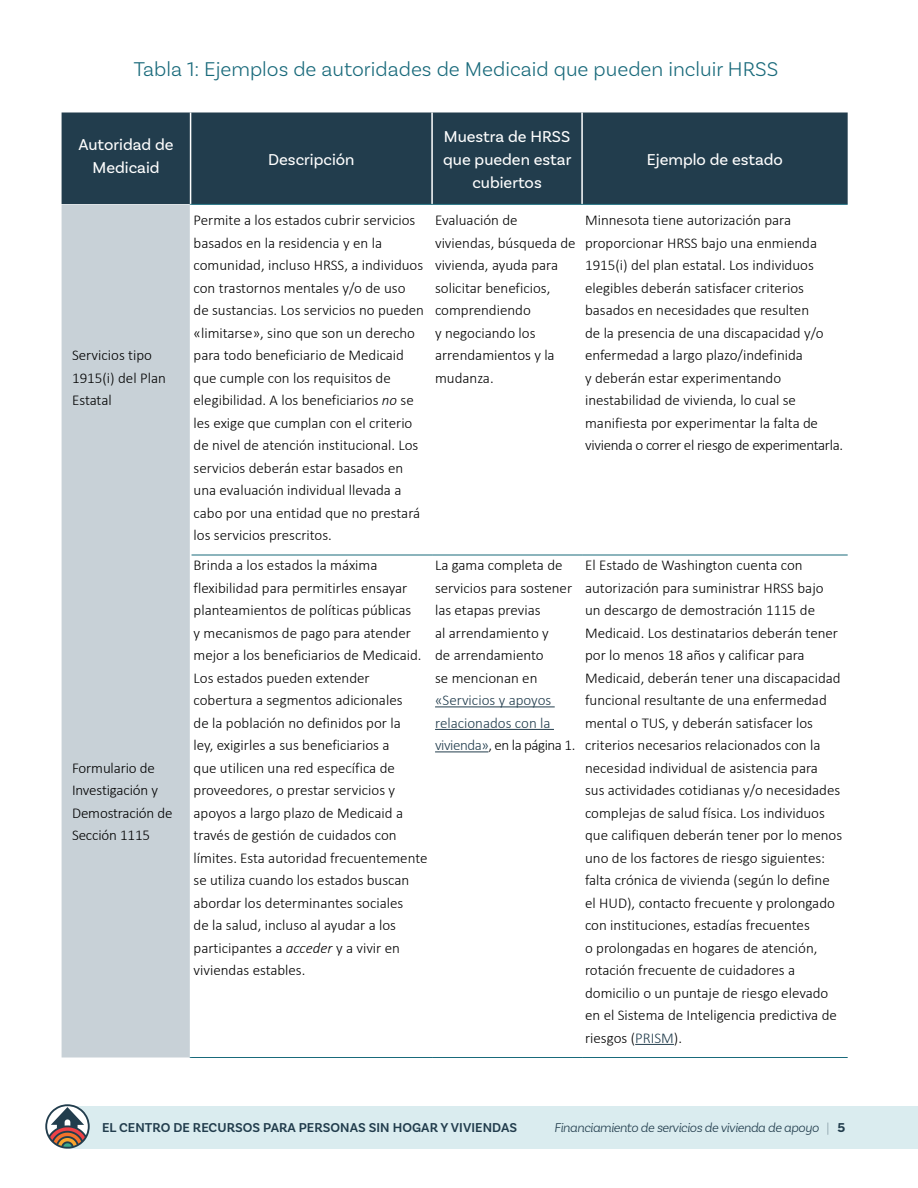
<style>
.page{position:relative;width:918px;height:1188px;background:#fff}
.page>*{position:absolute;margin:0;border:0;box-sizing:border-box;transform-origin:0 0}
.t1{font:300 21px "Basic Sans";color:#196a7b}
.t2{font:16.5px/22.5px "Basic Sans";color:#fff;text-align:center}
.t3{font:300 15px/22.5px "Calibri";color:#000}
.t4{font:600 13.5px "Basic Sans";letter-spacing:.005em;color:#223d4d}
.t5{font:italic 300 13.5px "Basic Sans";letter-spacing:-.03em;color:#223d4d}
.s1{font-style:italic}
.s2{color:#223d4d}
.s3{font-weight:100;font-style:normal}
.s4{font-weight:700;font-style:normal}
</style>
<div class="page">
<div style="left:66px;top:1106px;width:852px;height:43px;background:#daecef"></div>
<svg style="left:45px;top:1104px;width:45px;height:45px"></svg>
<div style="left:62px;top:112px;width:786px;height:92px;background:#223d4d"></div>
<hr style="left:431px;top:112px;width:2px;height:92px;background:#fff">
<hr style="left:190px;top:112px;width:1px;height:92px;background:#fff">
<hr style="left:581px;top:112px;width:2px;height:92px;background:#fff">
<div style="left:62px;top:204px;width:128px;height:854px;background:#c8d1d7"></div>
<hr style="left:191px;top:555px;width:241px;height:1px;background:#196a7b">
<hr style="left:432px;top:555px;width:150px;height:1px;background:#196a7b">
<hr style="left:582px;top:555px;width:266px;height:1px;background:#196a7b">
<hr style="left:190px;top:204px;width:242px;height:1px;background:#196a7b">
<hr style="left:432px;top:204px;width:150px;height:1px;background:#196a7b">
<hr style="left:582px;top:204px;width:266px;height:1px;background:#196a7b">
<hr style="left:190px;top:1057px;width:242px;height:1px;background:#196a7b">
<hr style="left:432px;top:1057px;width:150px;height:1px;background:#196a7b">
<hr style="left:582px;top:1057px;width:266px;height:1px;background:#196a7b">
<hr style="left:435px;top:707px;width:120px;height:1px;background:#223d4d">
<hr style="left:435px;top:729px;width:119px;height:1px;background:#223d4d">
<hr style="left:435px;top:752px;width:53px;height:1px;background:#223d4d">
<hr style="left:635px;top:1044px;width:39px;height:1px;background:#223d4d">
<p class="t1" style="left:134px;top:56px;width:646px">Tabla 1: Ejemplos de autoridades de Medicaid que pueden incluir HRSS</p>
<p class="t2" style="left:79px;top:133px;width:97px">Autoridad de<br>Medicaid</p>
<p class="t3" style="left:72px;top:344px;width:95px">Servicios tipo<br>1915(i) del Plan<br>Estatal</p>
<p class="t3" style="left:72px;top:756px;width:102px">Formulario de<br>Investigación y<br>Demostración de<br>Sección 1115</p>
<p class="t2" style="left:268px;top:148px;width:88px">Descripción</p>
<p class="t2" style="left:443px;top:126px;width:130px">Muestra de HRSS que pueden estar cubiertos</p>
<p class="t2" style="left:647px;top:148px;width:138px">Ejemplo de estado</p>
<p class="t3" style="left:194px;top:209px;width:232px">Permite a los estados cubrir servicios basados en la residencia y en la comunidad, incluso HRSS, a individuos con trastornos mentales y/o de uso de sustancias. Los servicios no pueden «limitarse», sino que son un derecho para todo beneficiario de Medicaid que cumple con los requisitos de elegibilidad. A los beneficiarios <span class="s1">no</span> se les exige que cumplan con el criterio de nivel de atención institucional. Los servicios deberán estar basados en una evaluación individual llevada a cabo por una entidad que no prestará los servicios prescritos.</p>
<p class="t3" style="left:435px;top:209px;width:142px">Evaluación de viviendas, búsqueda de vivienda, ayuda para solicitar beneficios, comprendiendo<br>y negociando los arrendamientos y la mudanza.</p>
<p class="t3" style="left:585px;top:209px;width:260px">Minnesota tiene autorización para proporcionar HRSS bajo una enmienda 1915(i) del plan estatal. Los individuos elegibles deberán satisfacer criterios basados en necesidades que resulten<br>de la presencia de una discapacidad y/o enfermedad a largo plazo/indefinida<br>y deberán estar experimentando inestabilidad de vivienda, lo cual se manifiesta por experimentar la falta de vivienda o correr el riesgo de experimentarla.</p>
<p class="t3" style="left:194px;top:554px;width:235px">Brinda a los estados la máxima flexibilidad para permitirles ensayar planteamientos de políticas públicas<br>y mecanismos de pago para atender mejor a los beneficiarios de Medicaid.<br>Los estados pueden extender cobertura a segmentos adicionales<br>de la población no definidos por la<br>ley, exigirles a sus beneficiarios a<br>que utilicen una red específica de proveedores, o prestar servicios y apoyos a largo plazo de Medicaid a través de gestión de cuidados con límites. Esta autoridad frecuentemente se utiliza cuando los estados buscan abordar los determinantes sociales<br>de la salud, incluso al ayudar a los participantes a <span class="s1">acceder</span> y a vivir en viviendas estables.</p>
<p class="t3" style="left:435px;top:554px;width:142px">La gama completa de servicios para sostener las etapas previas<br>al arrendamiento y<br>de arrendamiento<br>se mencionan en <span class="s2">«Servicios y apoyos relacionados con la vivienda»</span>, en la página 1.</p>
<p class="t3" style="left:585px;top:554px;width:259px">El Estado de Washington cuenta con autorización para suministrar HRSS bajo un descargo de demostración 1115 de Medicaid. Los destinatarios deberán tener por lo menos 18 años y calificar para Medicaid, deberán tener una discapacidad funcional resultante de una enfermedad mental o TUS, y deberán satisfacer los criterios necesarios relacionados con la necesidad individual de asistencia para<br>sus actividades cotidianas y/o necesidades complejas de salud física. Los individuos que califiquen deberán tener por lo menos uno de los factores de riesgo siguientes: falta crónica de vivienda (según lo define el HUD), contacto frecuente y prolongado con instituciones, estadías frecuentes<br>o prolongadas en hogares de atención, rotación frecuente de cuidadores a domicilio o un puntaje de riesgo elevado en el Sistema de Inteligencia predictiva de riesgos (<span class="s2">PRISM</span>).</p>
<p class="t4" style="left:102px;top:1119px;width:417px">EL CENTRO DE RECURSOS PARA PERSONAS SIN HOGAR Y VIVIENDAS</p>
<p class="t5" style="left:554px;top:1119px;width:293px">Financiamiento de servicios de vivienda de apoyo <span class="s3">|</span> <span class="s4">5</span></p>
</div>
